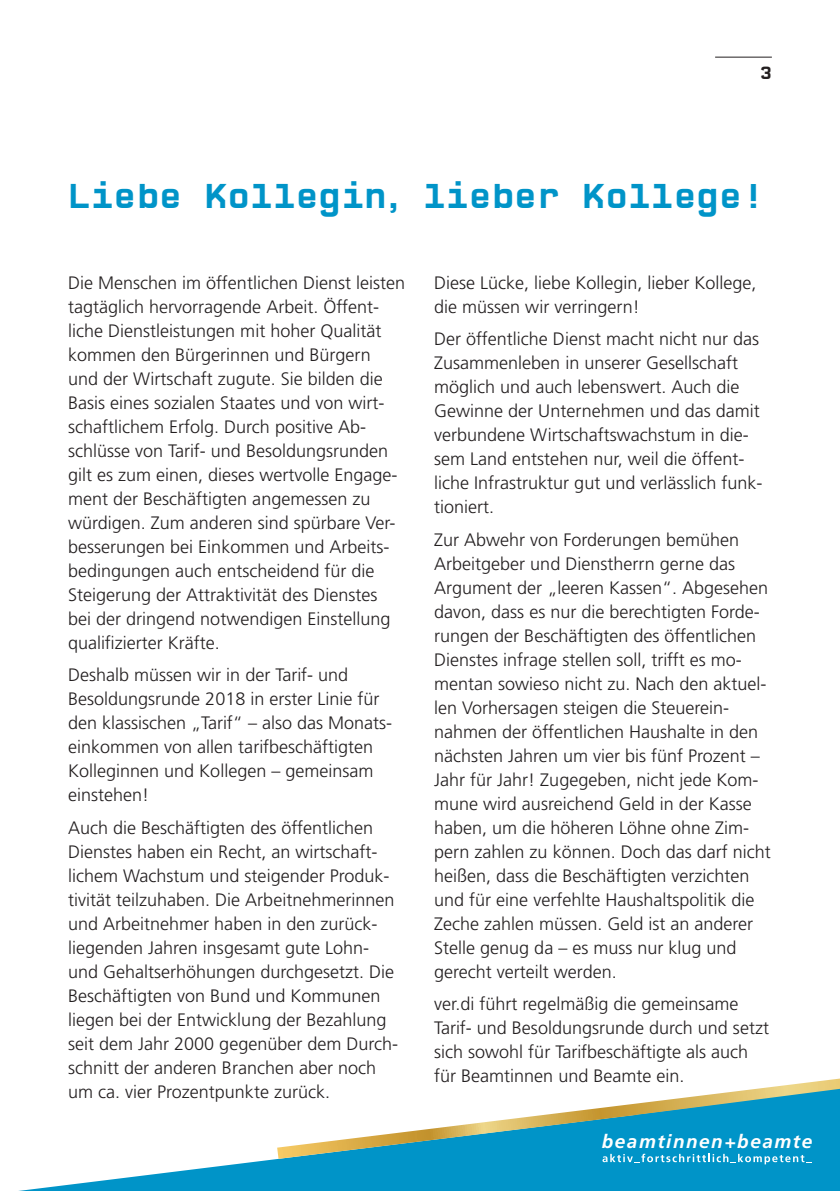
<style>
.page{position:relative;width:840px;height:1191px;background:#fff}
.page>*{position:absolute;margin:0;border:0;box-sizing:border-box;transform-origin:0 0}
.t1{font:35px "CP Mono verdi Bold 2";color:#0094c8}
.t2{font:italic 700 19px "Frutiger LT Pro";letter-spacing:.08em;color:#fff}
.t3{font:300 18px/24px "Frutiger LT Pro";color:#231f20}
.t4{font:18px "CP Mono verdi Bold 2";color:#231f20}
</style>
<div class="page">
<hr style="left:714px;top:57px;width:57px;height:1px;background:#231f20">
<svg style="left:18px;top:1158px;width:381px;height:33px;fill:#0094c8"></svg>
<svg style="left:277px;top:1078px;width:562px;height:80px"></svg>
<svg style="left:399px;top:1086px;width:440px;height:105px"></svg>
<div style="left:596px;top:1132px;width:220px;height:17px;background:#0094c8"></div>
<p class="t4" style="left:759px;top:62px;width:13px">3</p>
<h1 class="t1" style="left:68px;top:176px;width:697px">Liebe Kollegin, lieber Kollege!</h1>
<p class="t3" style="left:68px;top:271px;width:338px">Die Menschen im öffentlichen Dienst leisten tagtäglich hervorragende Arbeit. Öffent&shy;liche Dienstleistungen mit hoher Qualität kommen den Bürgerinnen und Bürgern und der Wirtschaft zugute. Sie bilden die Basis eines sozialen Staates und von wirt&shy;schaftlichem Erfolg. Durch positive Ab&shy;schlüsse von Tarif- und Besoldungsrunden gilt es zum einen, dieses wertvolle Engage&shy;ment der Beschäftigten angemessen zu würdigen. Zum anderen sind spürbare Ver&shy;besserungen bei Einkommen und Arbeits&shy;bedingungen auch entscheidend für die Steigerung der Attraktivität des Dienstes<br>bei der dringend notwendigen Einstellung qualifizierter Kräfte.</p>
<p class="t3" style="left:68px;top:663px;width:325px">Deshalb müssen wir in der Tarif- und Besoldungsrunde 2018 in erster Linie für den klassischen „Tarif“ – also das Monats&shy;einkommen von allen tarifbeschäftigten Kolleginnen und Kollegen – gemeinsam einstehen!</p>
<p class="t3" style="left:68px;top:816px;width:331px">Auch die Beschäftigten des öffentlichen Dienstes haben ein Recht, an wirtschaft&shy;lichem Wachstum und steigender Produk&shy;tivität teilzuhaben. Die Arbeitnehmerinnen und Arbeitnehmer haben in den zurück&shy;liegenden Jahren insgesamt gute Lohn&shy;und Gehaltserhöhungen durchgesetzt. Die Beschäftigten von Bund und Kommunen liegen bei der Entwicklung der Bezahlung seit dem Jahr 2000 gegenüber dem Durch&shy;schnitt der anderen Branchen aber noch um ca. vier Prozentpunkte zurück.</p>
<p class="t3" style="left:434px;top:270px;width:324px">Diese Lücke, liebe Kollegin, lieber Kollege, die müssen wir verringern!</p>
<p class="t3" style="left:434px;top:327px;width:330px">Der öffentliche Dienst macht nicht nur das Zusammenleben in unserer Gesellschaft möglich und auch lebenswert. Auch die Gewinne der Unternehmen und das damit verbundene Wirtschaftswachstum in die&shy;sem Land entstehen nur, weil die öffent&shy;liche Infrastruktur gut und verlässlich funk&shy;tioniert.</p>
<p class="t3" style="left:434px;top:527px;width:338px">Zur Abwehr von Forderungen bemühen Arbeitgeber und Dienstherrn gerne das Argument der „leeren Kassen“. Abgesehen davon, dass es nur die berechtigten Forde&shy;rungen der Beschäftigten des öffentlichen Dienstes infrage stellen soll, trifft es mo&shy;mentan sowieso nicht zu. Nach den aktuel&shy;len Vorhersagen steigen die Steuerein&shy;nahmen der öffentlichen Haushalte in den nächsten Jahren um vier bis fünf Prozent – Jahr für Jahr! Zugegeben, nicht jede Kom&shy;mune wird ausreichend Geld in der Kasse haben, um die höheren Löhne ohne Zim&shy;pern zahlen zu können. Doch das darf nicht heißen, dass die Beschäftigten verzichten und für eine verfehlte Haushaltspolitik die Zeche zahlen müssen. Geld ist an anderer Stelle genug da – es muss nur klug und gerecht verteilt werden.</p>
<p class="t3" style="left:434px;top:992px;width:336px">ver.di führt regelmäßig die gemeinsame Tarif- und Besoldungsrunde durch und setzt sich sowohl für Tarifbeschäftigte als auch für Beamtinnen und Beamte ein.</p>
<p class="t2" style="left:601px;top:1130px;width:212px">beamtinnen+beamte</p>
</div>
